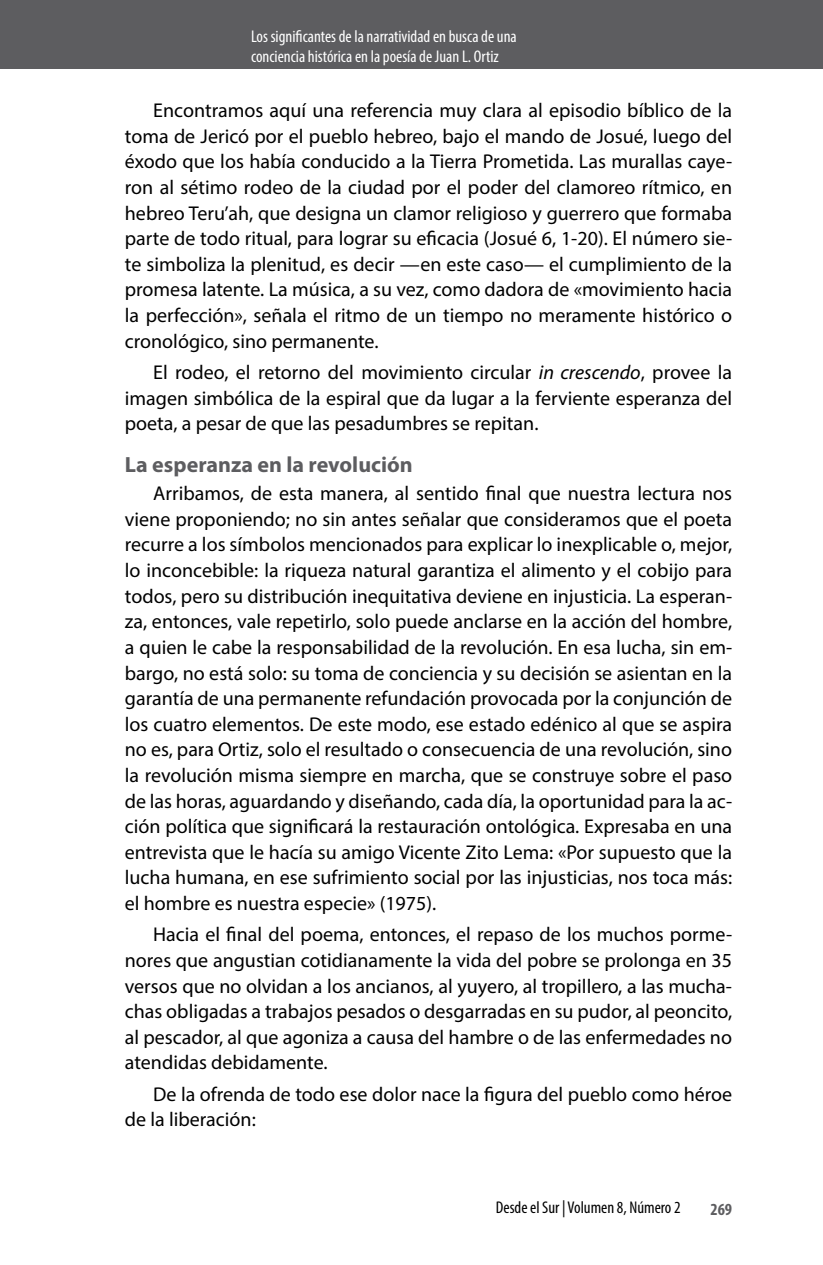
<style>
.page{position:relative;width:823px;height:1265px;background:#fff}
.page>*{position:absolute;margin:0;border:0;box-sizing:border-box;transform-origin:0 0}
.t1{font:700 22px "Myriad Pro";color:#5d5d60}
.t2{font:20px/25.6px "Myriad Pro";color:#000;text-align:justify}
.t3{font:condensed 17px/20px "Myriad Pro";color:#fff}
.t4{font:condensed 17px "Myriad Pro";color:#000}
.t5{font:700 condensed 17px "Myriad Pro";color:#5d5d60}
.s1{font-style:italic}
</style>
<div class="page">
<div style="left:0;top:0;width:822px;height:68px;background:#5d5d60"></div>
<p class="t3" style="left:251px;top:26px;width:267px">Los significantes de la narratividad en busca de una conciencia histórica en la poesía de Juan L. Ortiz</p>
<p class="t2" style="left:125px;top:97px;width:608px;text-indent:28px">Encontramos aquí una referencia muy clara al episodio bíblico de la toma de Jericó por el pueblo hebreo, bajo el mando de Josué, luego del éxodo que los había conducido a la Tierra Prometida. Las murallas caye&shy;ron al sétimo rodeo de la ciudad por el poder del clamoreo rítmico, en hebreo Teru’ah, que designa un clamor religioso y guerrero que formaba parte de todo ritual, para lograr su eficacia (Josué 6, 1-20). El número sie&shy;te simboliza la plenitud, es decir —en este caso— el cumplimiento de la promesa latente. La música, a su vez, como dadora de «movimiento hacia la perfección», señala el ritmo de un tiempo no meramente histórico o cronológico, sino permanente.</p>
<p class="t2" style="left:125px;top:359px;width:608px;text-indent:28px">El rodeo, el retorno del movimiento circular <span class="s1">in crescendo</span>, provee la imagen simbólica de la espiral que da lugar a la ferviente esperanza del poeta, a pesar de que las pesadumbres se repitan.</p>
<p class="t1" style="left:125px;top:450px;width:289px">La esperanza en la revolución</p>
<p class="t2" style="left:125px;top:480px;width:608px;text-indent:28px">Arribamos, de esta manera, al sentido final que nuestra lectura nos viene proponiendo; no sin antes señalar que consideramos que el poeta recurre a los símbolos mencionados para explicar lo inexplicable o, mejor, lo inconcebible: la riqueza natural garantiza el alimento y el cobijo para todos, pero su distribución inequitativa deviene en injusticia. La esperan&shy;za, entonces, vale repetirlo, solo puede anclarse en la acción del hombre, a quien le cabe la responsabilidad de la revolución. En esa lucha, sin em&shy;bargo, no está solo: su toma de conciencia y su decisión se asientan en la garantía de una permanente refundación provocada por la conjunción de los cuatro elementos. De este modo, ese estado edénico al que se aspira no es, para Ortiz, solo el resultado o consecuencia de una revolución, sino la revolución misma siempre en marcha, que se construye sobre el paso de las horas, aguardando y diseñando, cada día, la oportunidad para la ac&shy;ción política que significará la restauración ontológica. Expresaba en una entrevista que le hacía su amigo Vicente Zito Lema: «Por supuesto que la lucha humana, en ese sufrimiento social por las injusticias, nos toca más: el hombre es nuestra especie» (1975).</p>
<p class="t2" style="left:125px;top:921px;width:608px;text-indent:28px">Hacia el final del poema, entonces, el repaso de los muchos porme&shy;nores que angustian cotidianamente la vida del pobre se prolonga en 35 versos que no olvidan a los ancianos, al yuyero, al tropillero, a las mucha&shy;chas obligadas a trabajos pesados o desgarradas en su pudor, al peoncito, al pescador, al que agoniza a causa del hambre o de las enfermedades no atendidas debidamente.</p>
<p class="t2" style="left:125px;top:1080px;width:608px;text-indent:28px">De la ofrenda de todo ese dolor nace la figura del pueblo como héroe de la liberación:</p>
<p class="t4" style="left:495px;top:1196px;width:186px">Desde el Sur | Volumen 8, Número 2</p>
<p class="t5" style="left:710px;top:1198px;width:23px">269</p>
</div>
